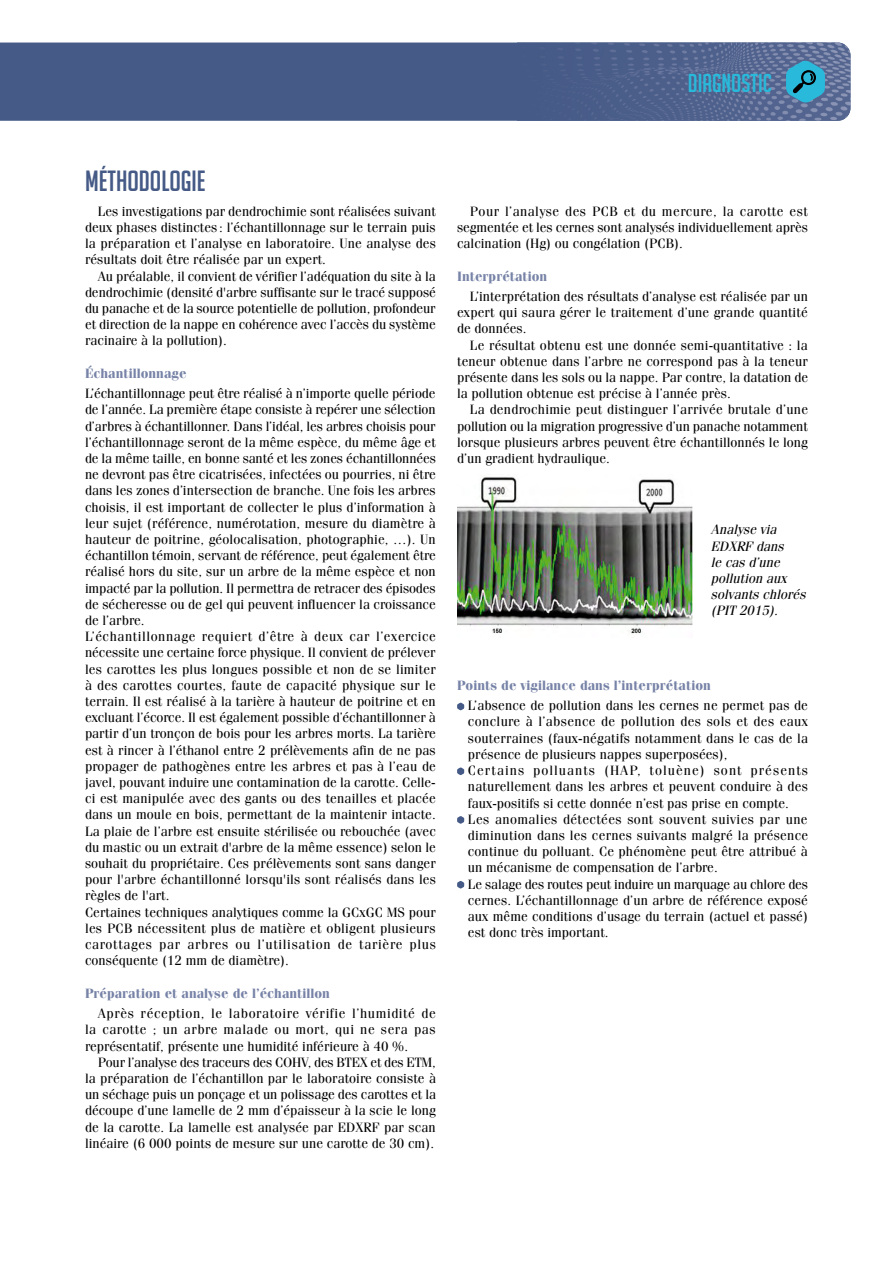
<style>
.page{position:relative;width:893px;height:1263px;background:#fff}
.page>*{position:absolute;margin:0;border:0;box-sizing:border-box;transform-origin:0 0}
.t1{font:28.5px "Big Noodle Titling";color:#455a86}
.t2{font:25.35px "Big Noodle Titling";color:#29b9da}
.t3{font:13.5px/16.2px "Fenice";color:#000;text-align:justify}
.t4{font:700 13.5px "Fenice";color:#7783a7}
.t5{font:italic 13.5px/16.2px "Fenice";color:#000}
</style>
<div class="page">
<div style="left:0;top:43px;width:517px;height:78px;background:#455a86"></div>
<img style="left:517px;top:43px;width:333px;height:78px">
<svg style="left:786px;top:59px;width:39px;height:45px;background:#3494b4"></svg>
<svg style="left:457px;top:702px;width:7px;height:8px"></svg>
<svg style="left:457px;top:767px;width:7px;height:8px"></svg>
<svg style="left:457px;top:816px;width:7px;height:8px"></svg>
<svg style="left:457px;top:881px;width:7px;height:8px"></svg>
<img style="left:457px;top:477px;width:236px;height:157px">
<h2 class="t2" style="left:688px;top:69px;width:86px">DIAGNOSTIC</h2>
<h1 class="t1" style="left:85px;top:165px;width:122px">MÉTHODOLOGIE</h1>
<p class="t3" style="left:85px;top:203px;width:352px;text-indent:13px">Les investigations par dendrochimie sont réalisées suivant deux phases distinctes : l’échantillonnage sur le terrain puis la préparation et l’analyse en laboratoire. Une analyse des résultats doit être réalisée par un expert.</p>
<p class="t3" style="left:85px;top:267px;width:352px;text-indent:13px">Au préalable, il convient de vérifier l’adéquation du site à la dendrochimie (densité d'arbre suffisante sur le tracé supposé du panache et de la source potentielle de pollution, profondeur et direction de la nappe en cohérence avec l’accès du système racinaire à la pollution).</p>
<p class="t4" style="left:85px;top:365px;width:103px">Échantillonnage</p>
<p class="t3" style="left:85px;top:385px;width:352px;text-align:left">L’échantillonnage peut être réalisé à n’importe quelle période de l’année. La première étape consiste à repérer une sélection d’arbres à échantillonner. Dans l’idéal, les arbres choisis pour l’échantillonnage seront de la même espèce, du même âge et de la même taille, en bonne santé et les zones échantillonnées ne devront pas être cicatrisées, infectées ou pourries, ni être dans les zones d’intersection de branche. Une fois les arbres choisis, il est important de collecter le plus d’information à leur sujet (référence, numérotation, mesure du diamètre à hauteur de poitrine, géolocalisation, photographie, …). Un échantillon témoin, servant de référence, peut également être réalisé hors du site, sur un arbre de la même espèce et non impacté par la pollution. Il permettra de retracer des épisodes de sécheresse ou de gel qui peuvent influencer la croissance de l’arbre.<br>L’échantillonnage requiert d’être à deux car l’exercice nécessite une certaine force physique. Il convient de prélever les carottes les plus longues possible et non de se limiter à des carottes courtes, faute de capacité physique sur le terrain. Il est réalisé à la tarière à hauteur de poitrine et en excluant l’écorce. Il est également possible d’échantillonner à partir d’un tronçon de bois pour les arbres morts. La tarière est à rincer à l’éthanol entre 2 prélèvements afin de ne pas propager de pathogènes entre les arbres et pas à l’eau de javel, pouvant induire une contamination de la carotte. Celle&shy;ci est manipulée avec des gants ou des tenailles et placée dans un moule en bois, permettant de la maintenir intacte.<br>La plaie de l’arbre est ensuite stérilisée ou rebouchée (avec du mastic ou un extrait d'arbre de la même essence) selon le souhait du propriétaire. Ces prélèvements sont sans danger pour l'arbre échantillonné lorsqu'ils sont réalisés dans les règles de l'art.<br>Certaines techniques analytiques comme la GCxGC MS pour les PCB nécessitent plus de matière et obligent plusieurs carottages par arbres ou l’utilisation de tarière plus conséquente (12 mm de diamètre).</p>
<p class="t4" style="left:85px;top:985px;width:246px">Préparation et analyse de l’échantillon</p>
<p class="t3" style="left:85px;top:1005px;width:352px;text-indent:13px">Après réception, le laboratoire vérifie l’humidité de la carotte ; un arbre malade ou mort, qui ne sera pas représentatif, présente une humidité inférieure à 40 %.</p>
<p class="t3" style="left:85px;top:1054px;width:353px;text-indent:13px">Pour l’analyse des traceurs des COHV, des BTEX et des ETM, la préparation de l’échantillon par le laboratoire consiste à un séchage puis un ponçage et un polissage des carottes et la découpe d’une lamelle de 2 mm d’épaisseur à la scie le long de la carotte. La lamelle est analysée par EDXRF par scan linéaire (6 000 points de mesure sur une carotte de 30 cm).</p>
<p class="t3" style="left:457px;top:203px;width:353px;text-indent:13px">Pour l’analyse des PCB et du mercure, la carotte est segmentée et les cernes sont analysés individuellement après calcination (Hg) ou congélation (PCB).</p>
<p class="t4" style="left:457px;top:268px;width:92px">Interprétation</p>
<p class="t3" style="left:457px;top:288px;width:352px;text-indent:13px">L’interprétation des résultats d’analyse est réalisée par un expert qui saura gérer le traitement d’une grande quantité de données.</p>
<p class="t3" style="left:457px;top:337px;width:353px;text-indent:13px">Le résultat obtenu est une donnée semi-quantitative : la teneur obtenue dans l’arbre ne correspond pas à la teneur présente dans les sols ou la nappe. Par contre, la datation de la pollution obtenue est précise à l’année près.</p>
<p class="t3" style="left:457px;top:401px;width:352px;text-indent:13px">La dendrochimie peut distinguer l’arrivée brutale d’une pollution ou la migration progressive d’un panache notamment lorsque plusieurs arbres peuvent être échantillonnés le long d’un gradient hydraulique.</p>
<p class="t5" style="left:711px;top:521px;width:96px">Analyse via<br>EDXRF dans<br>le cas d’une pollution aux solvants chlorés (PIT 2015).</p>
<p class="t4" style="left:457px;top:677px;width:255px">Points de vigilance dans l’interprétation</p>
<p class="t3" style="left:468px;top:697px;width:342px;text-align:left">L’absence de pollution dans les cernes ne permet pas de conclure à l’absence de pollution des sols et des eaux souterraines (faux-négatifs notamment dans le cas de la présence de plusieurs nappes superposées),<br>Certains polluants (HAP, toluène) sont présents naturellement dans les arbres et peuvent conduire à des faux-positifs si cette donnée n’est pas prise en compte.<br>Les anomalies détectées sont souvent suivies par une diminution dans les cernes suivants malgré la présence continue du polluant. Ce phénomène peut être attribué à un mécanisme de compensation de l’arbre.<br>Le salage des routes peut induire un marquage au chlore des cernes. L’échantillonnage d’un arbre de référence exposé aux même conditions d’usage du terrain (actuel et passé) est donc très important.</p>
</div>
